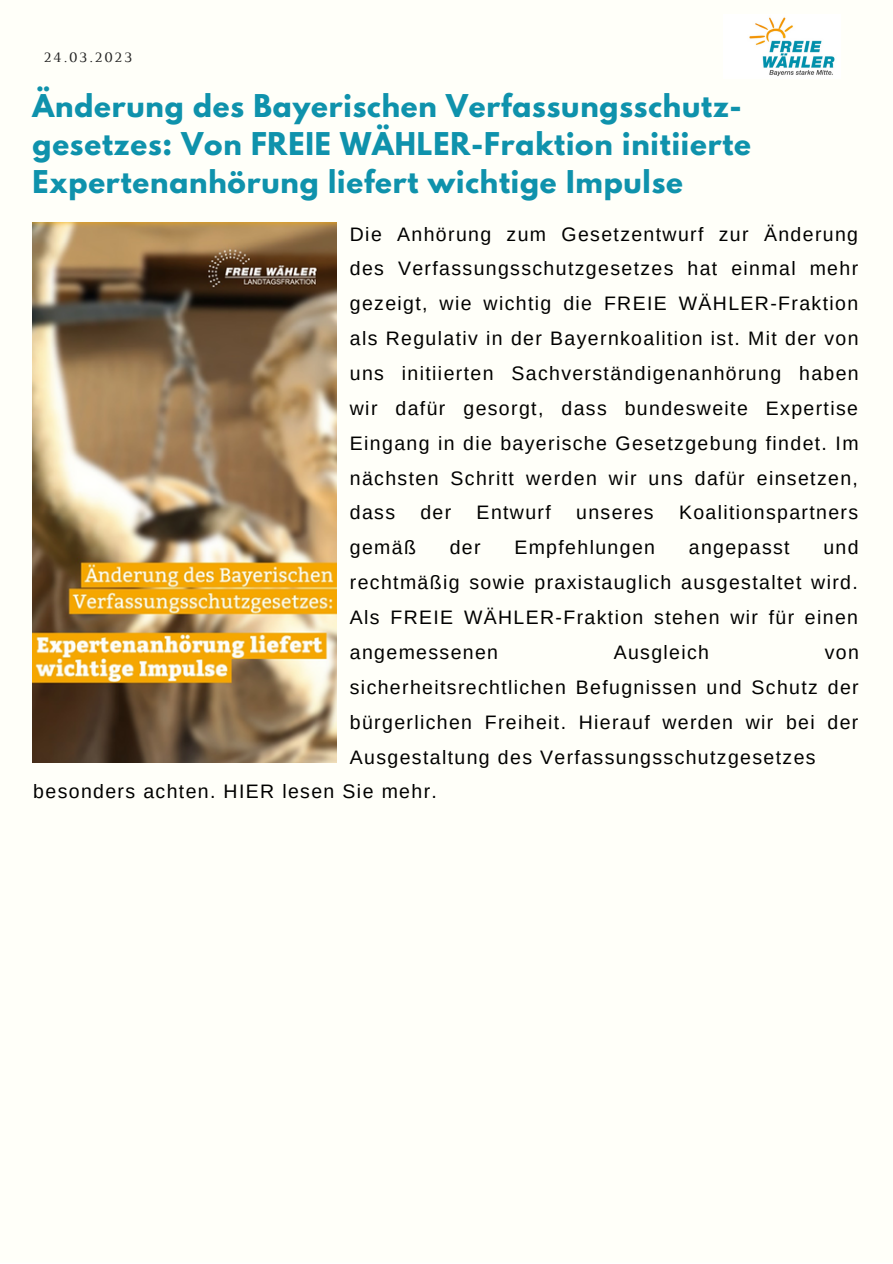
<style>
.page{position:relative;width:893px;height:1264px;background:#fff}
.page>*{position:absolute;margin:0;border:0;box-sizing:border-box;transform-origin:0 0}
.t1{font:700 27.75px/38.2px "League Spartan";letter-spacing:.03em;color:#0f92ac}
.t2{font:19.5px/34.8px "Arimo";letter-spacing:.07em;color:#000;text-align:justify}
.t3{font:14.85px "Luthier";letter-spacing:.14em;color:#222}
</style>
<div class="page">
<div style="left:0;top:0;width:892px;height:1262px;background:#fffff9"></div>
<img style="left:749px;top:17px;width:86px;height:60px">
<img style="left:33px;top:223px;width:303px;height:539px">
<p class="t3" style="left:44px;top:52px;width:90px">24.03.2023</p>
<h1 class="t1" style="left:33px;top:90px;width:720px">Änderung des Bayerischen Verfassungsschutz&shy;gesetzes: Von FREIE WÄHLER-Fraktion initiierte<br>Expertenanhörung liefert wichtige Impulse</h1>
<p class="t2" style="left:350px;top:216px;width:510px">Die Anhörung zum Gesetzentwurf zur Änderung des Verfassungsschutzgesetzes hat einmal mehr gezeigt, wie wichtig die FREIE WÄHLER-Fraktion als Regulativ in der Bayernkoalition ist. Mit der von uns initiierten Sachverständigenanhörung haben wir dafür gesorgt, dass bundesweite Expertise Eingang in die bayerische Gesetzgebung findet. Im nächsten Schritt werden wir uns dafür einsetzen, dass</p>
<p class="t2" style="left:420px;top:495px;width:32px">der</p>
<p class="t2" style="left:476px;top:495px;width:76px">Entwurf</p>
<p class="t2" style="left:576px;top:495px;width:79px">unseres</p>
<p class="t2" style="left:679px;top:495px;width:181px">Koalitionspartners</p>
<p class="t2" style="left:350px;top:530px;width:510px;text-indent:473px">und rechtmäßig sowie praxistauglich ausgestaltet wird.<br>Als FREIE WÄHLER-Fraktion stehen wir für einen angemessenen</p>
<p class="t2" style="left:350px;top:530px;width:68px">gemäß</p>
<p class="t2" style="left:449px;top:530px;width:32px">der</p>
<p class="t2" style="left:514px;top:530px;width:142px">Empfehlungen</p>
<p class="t2" style="left:688px;top:530px;width:102px">angepasst</p>
<p class="t2" style="left:613px;top:634px;width:97px">Ausgleich</p>
<p class="t2" style="left:824px;top:634px;width:36px">von</p>
<p class="t2" style="left:350px;top:669px;width:510px">sicherheitsrechtlichen Befugnissen und Schutz der</p>
<p class="t2" style="left:350px;top:704px;width:510px">bürgerlichen Freiheit. Hierauf werden wir bei der</p>
<p class="t2" style="left:350px;top:739px;width:467px">Ausgestaltung des Verfassungsschutzgesetzes</p>
<p class="t2" style="left:33px;top:774px;width:405px">besonders achten. HIER lesen Sie mehr.</p>
</div>
